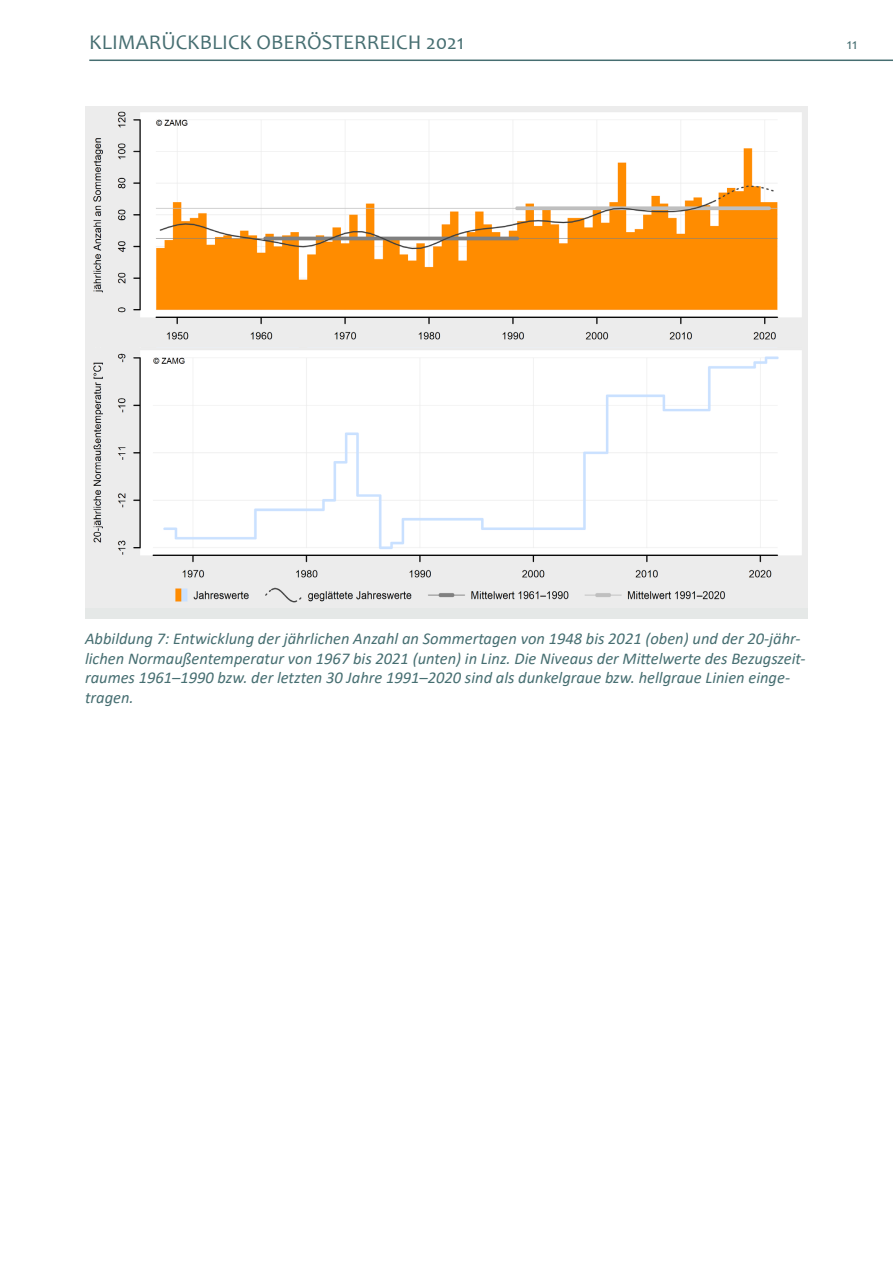
<style>
.page{position:relative;width:893px;height:1263px;background:#fff}
.page>*{position:absolute;margin:0;border:0;box-sizing:border-box;transform-origin:0 0}
.t1{font:21px "Candara";color:#466e71}
.Fußnote{font:italic 16.5px/19.8px "Calibri";color:#466e71}
.t2{font:15px "Candara";color:#466e71}
</style>
<div class="page">
<hr style="left:89px;top:60px;width:804px;height:1px;background:#466e71">
<div style="left:85px;top:572px;width:723px;height:46px;background:#ececec"></div>
<img style="left:85px;top:347px;width:723px;height:231px">
<img style="left:85px;top:106px;width:723px;height:241px">
<img style="left:175px;top:587px;width:550px;height:16px">
<p class="t1" style="left:89px;top:29px;width:376px">KLIMARÜCKBLICK OBERÖSTERREICH 2021</p>
<p class="t2" style="left:847px;top:35px;width:12px">11</p>
<p class="Fußnote" style="left:85px;top:628px;width:722px">Abbildung 7: Entwicklung der jährlichen Anzahl an Sommertagen von 1948 bis 2021 (oben) und der 20-jähr&shy;lichen Normaußentemperatur von 1967 bis 2021 (unten) in Linz. Die Niveaus der Mittelwerte des Bezugszeit&shy;raumes 1961–1990 bzw. der letzten 30 Jahre 1991–2020 sind als dunkelgraue bzw. hellgraue Linien einge&shy;tragen.</p>
</div>
